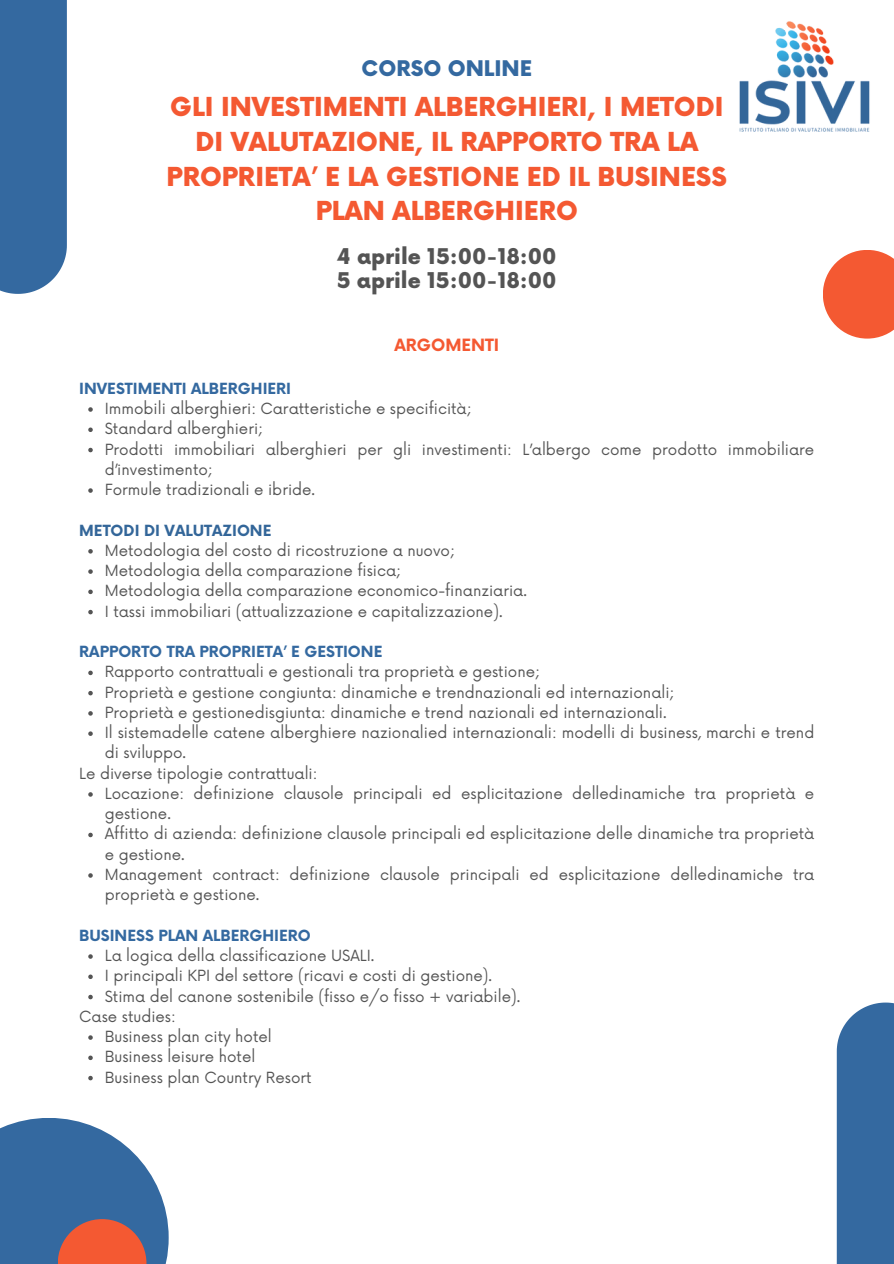
<style>
.page{position:relative;width:894px;height:1264px;background:#fff}
.page>*{position:absolute;margin:0;border:0;box-sizing:border-box;transform-origin:0 0}
.t1{font:900 25.5px/34.8px "Now";color:#f45932;text-align:center}
.t2{font:900 21.15px/23.7px "Now";color:#545454}
.t3{font:900 21px "Now";color:#3469a0}
.t4{font:700 16.5px "Now";color:#f45932}
.t5{font:15px/20.2px "Now";color:#545454}
.t6{font:700 15px "Now";color:#3469a0}
.t7{font:700 15px "Now";color:#369}
</style>
<div class="page">
<svg style="left:823px;top:250px;width:70px;height:88px;background:#f57150"></svg>
<img style="left:739px;top:21px;width:131px;height:111px">
<svg style="left:88px;top:407px;width:5px;height:5px"></svg>
<svg style="left:88px;top:427px;width:5px;height:5px"></svg>
<svg style="left:88px;top:448px;width:5px;height:4px"></svg>
<svg style="left:88px;top:488px;width:5px;height:5px"></svg>
<svg style="left:88px;top:549px;width:5px;height:4px"></svg>
<svg style="left:88px;top:569px;width:5px;height:5px"></svg>
<svg style="left:88px;top:589px;width:5px;height:5px"></svg>
<svg style="left:88px;top:610px;width:5px;height:4px"></svg>
<svg style="left:88px;top:670px;width:5px;height:5px"></svg>
<svg style="left:88px;top:691px;width:5px;height:4px"></svg>
<svg style="left:88px;top:711px;width:5px;height:4px"></svg>
<svg style="left:88px;top:731px;width:5px;height:5px"></svg>
<svg style="left:88px;top:792px;width:5px;height:4px"></svg>
<svg style="left:88px;top:832px;width:5px;height:5px"></svg>
<svg style="left:88px;top:873px;width:5px;height:4px"></svg>
<svg style="left:88px;top:954px;width:5px;height:4px"></svg>
<svg style="left:88px;top:974px;width:5px;height:5px"></svg>
<svg style="left:88px;top:994px;width:5px;height:5px"></svg>
<svg style="left:88px;top:1035px;width:5px;height:4px"></svg>
<svg style="left:88px;top:1055px;width:5px;height:5px"></svg>
<svg style="left:88px;top:1075px;width:5px;height:5px"></svg>
<div style="left:0;top:0;width:67px;height:294px;background:#3469a0"></div>
<svg style="left:836px;top:1002px;width:57px;height:261px;background:#4374a7"></svg>
<svg style="left:0;top:1118px;width:169px;height:145px;fill:#3469a0"></svg>
<svg style="left:58px;top:1218px;width:88px;height:45px;background:#c75c4b"></svg>
<h3 class="t3" style="left:361px;top:57px;width:172px">CORSO ONLINE</h3>
<h1 class="t1" style="left:166px;top:91px;width:561px">GLI INVESTIMENTI ALBERGHIERI, I METODI<br>DI VALUTAZIONE, IL RAPPORTO TRA LA<br>PROPRIETA’ E LA GESTIONE ED IL BUSINESS<br>PLAN ALBERGHIERO</h1>
<h2 class="t2" style="left:337px;top:246px;width:221px">4 aprile 15:00-18:00<br>5 aprile 15:00-18:00</h2>
<p class="t4" style="left:394px;top:336px;width:106px">ARGOMENTI</p>
<p class="t6" style="left:79px;top:380px;width:213px">INVESTIMENTI ALBERGHIERI</p>
<p class="t5" style="left:105px;top:399px;width:710px">Immobili alberghieri: Caratteristiche e specificità;<br>Standard alberghieri;<br>Prodotti immobiliari alberghieri per gli investimenti: L’albergo come prodotto immobiliare d’investimento;<br>Formule tradizionali e ibride.</p>
<p class="t7" style="left:79px;top:522px;width:194px">METODI DI VALUTAZIONE</p>
<p class="t5" style="left:105px;top:541px;width:423px">Metodologia del costo di ricostruzione a nuovo; Metodologia della comparazione fisica;<br>Metodologia della comparazione economico-finanziaria.<br>I tassi immobiliari (attualizzazione e capitalizzazione).</p>
<p class="t6" style="left:79px;top:643px;width:304px">RAPPORTO TRA PROPRIETA’ E GESTIONE</p>
<p class="t5" style="left:105px;top:662px;width:437px">Rapporto contrattuali e gestionali tra proprietà e gestione;</p>
<p class="t5" style="left:105px;top:683px;width:571px">Proprietà e gestione congiunta: dinamiche e trendnazionali ed internazionali;</p>
<p class="t5" style="left:105px;top:703px;width:563px">Proprietà e gestionedisgiunta: dinamiche e trend nazionali ed internazionali.</p>
<p class="t5" style="left:105px;top:723px;width:711px">Il sistemadelle catene alberghiere nazionalied internazionali: modelli di business, marchi e trend</p>
<p class="t5" style="left:105px;top:743px;width:83px">di sviluppo.</p>
<p class="t5" style="left:79px;top:764px;width:239px">Le diverse tipologie contrattuali:</p>
<p class="t5" style="left:105px;top:784px;width:710px">Locazione: definizione clausole principali ed esplicitazione delledinamiche tra proprietà e</p>
<p class="t5" style="left:105px;top:804px;width:68px">gestione.</p>
<p class="t5" style="left:105px;top:824px;width:710px">Affitto di azienda: definizione clausole principali ed esplicitazione delle dinamiche tra proprietà</p>
<p class="t5" style="left:105px;top:845px;width:82px">e gestione.</p>
<p class="t5" style="left:105px;top:865px;width:710px">Management contract: definizione clausole principali ed esplicitazione delledinamiche tra</p>
<p class="t5" style="left:105px;top:885px;width:156px">proprietà e gestione.</p>
<p class="t6" style="left:79px;top:927px;width:233px">BUSINESS PLAN ALBERGHIERO</p>
<p class="t5" style="left:105px;top:946px;width:271px">La logica della classificazione USALI.</p>
<p class="t5" style="left:105px;top:966px;width:389px">I principali KPI del settore (ricavi e costi di gestione).</p>
<p class="t5" style="left:105px;top:986px;width:417px">Stima del canone sostenibile (fisso e/o fisso + variabile).</p>
<p class="t5" style="left:79px;top:1007px;width:98px">Case studies:</p>
<p class="t5" style="left:105px;top:1027px;width:168px">Business plan city hotel</p>
<p class="t5" style="left:105px;top:1047px;width:152px">Business leisure hotel</p>
<p class="t5" style="left:105px;top:1067px;width:208px">Business plan Country Resort</p>
</div>
